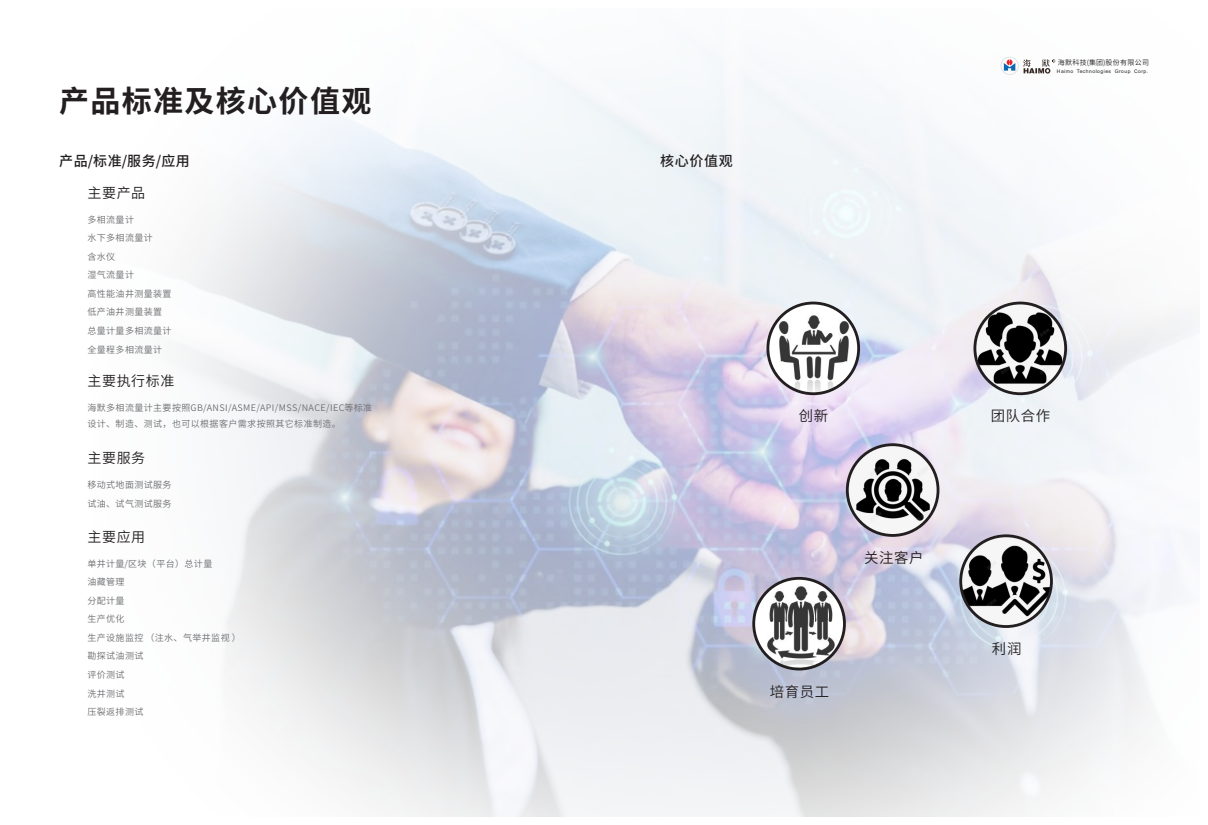
<style>
.page{position:relative;width:1208px;height:825px;background:#fff}
.page>*{position:absolute;margin:0;border:0;box-sizing:border-box;transform-origin:0 0}
.t1{font:700 30px "Source Han Sans CN";letter-spacing:.045em;color:#231f20}
.t2{font:14.4px "Source Han Sans CN";letter-spacing:.045em;color:#231f20}
.t3{font:14px "Source Han Sans CN";letter-spacing:.045em;color:#231f20}
.t4{font:14px "Source Han Sans CN";letter-spacing:.045em;color:#231f20}
.t5{font:9px/18.6px "Source Han Sans CN";letter-spacing:.045em;color:#6c6d70}
.t6{font:7px "Source Han Sans CN";letter-spacing:.045em;color:#231f20}
.t7{font:5px "Arial";letter-spacing:.095em;color:#231f20}
</style>
<div class="page">
<img style="left:183px;top:56px;width:1014px;height:760px">
<img style="left:847px;top:445px;width:91px;height:90px;border-radius:50%">
<div style="left:846px;top:443px;width:93px;height:94px;border:3px solid #231f20;border-radius:50%"></div>
<img style="left:753px;top:578px;width:91px;height:91px;border-radius:50%">
<div style="left:752px;top:577px;width:94px;height:93px;border:3px solid #231f20;border-radius:50%"></div>
<img style="left:975px;top:303px;width:90px;height:91px;border-radius:50%">
<div style="left:973px;top:302px;width:94px;height:93px;border:3px solid #231f20;border-radius:50%"></div>
<img style="left:960px;top:536px;width:91px;height:90px;border-radius:50%">
<div style="left:959px;top:534px;width:94px;height:94px;border:3px solid #231f20;border-radius:50%"></div>
<img style="left:768px;top:303px;width:90px;height:91px;border-radius:50%">
<div style="left:766px;top:302px;width:94px;height:93px;border:3px solid #231f20;border-radius:50%"></div>
<svg style="left:1000px;top:57px;width:55px;height:18px"></svg>
<h1 class="t1" style="left:59px;top:86px;width:314px">产品标准及核心价值观</h1>
<h3 class="t4" style="left:59px;top:153px;width:132px">产品/标准/服务/应用</h3>
<h3 class="t3" style="left:87px;top:185px;width:59px">主要产品</h3>
<p class="t5" style="left:87px;top:210px;width:86px">多相流量计<br>水下多相流量计<br>含水仪<br>湿气流量计<br>高性能油井测量装置低产油井测量装置总量计量多相流量计全量程多相流量计</p>
<h3 class="t3" style="left:87px;top:373px;width:89px">主要执行标准</h3>
<p class="t5" style="left:87px;top:399px;width:286px;line-height:16.1px">海默多相流量计主要按照GB/ANSI/ASME/API/MSS/NACE/IEC等标准设计、制造、测试，也可以根据客户需求按照其它标准制造。</p>
<h3 class="t3" style="left:87px;top:451px;width:59px">主要服务</h3>
<p class="t5" style="left:87px;top:475px;width:86px">移动式地面测试服务试油、试气测试服务</p>
<h3 class="t3" style="left:87px;top:529px;width:59px">主要应用</h3>
<p class="t5" style="left:87px;top:554px;width:155px">单井计量/区块（平台）总计量<br>油藏管理<br>分配计量<br>生产优化<br>生产设施监控 （注水、气举井监视 ）勘探试油测试<br>评价测试<br>洗井测试<br>压裂返排测试</p>
<h3 class="t4" style="left:660px;top:153px;width:74px">核心价值观</h3>
<p class="t6" style="left:1057px;top:59px;width:93px">海默科技(集团)股份有限公司</p>
<p class="t7" style="left:1057px;top:70px;width:93px">Haimo Technologies Group Corp.</p>
<h2 class="t2" style="left:799px;top:409px;width:31px">创新</h2>
<h2 class="t2" style="left:864px;top:550px;width:61px">关注客户</h2>
<h2 class="t2" style="left:769px;top:684px;width:61px">培育员工</h2>
<h2 class="t2" style="left:990px;top:409px;width:61px">团队合作</h2>
<h2 class="t2" style="left:992px;top:641px;width:31px">利润</h2>
</div>
